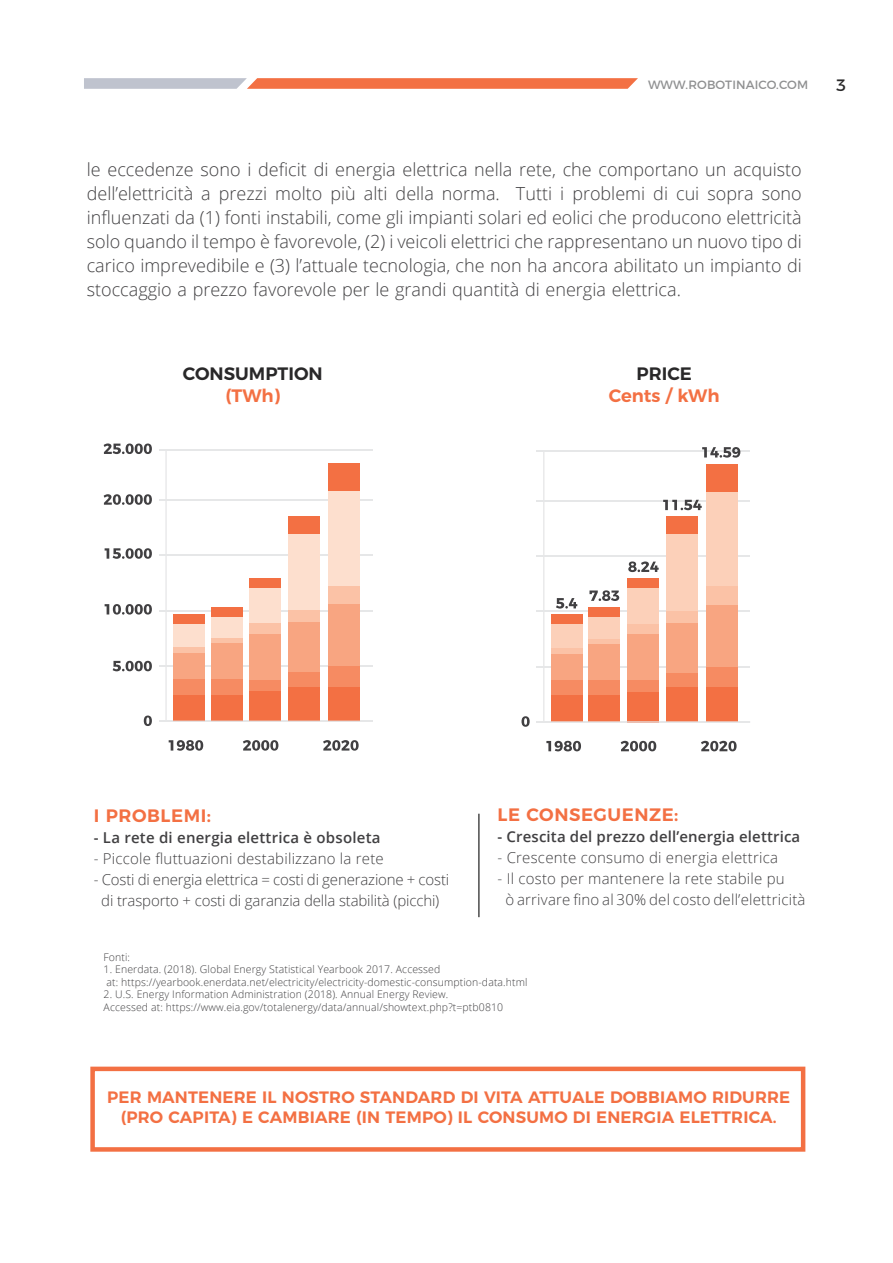
<style>
.page{position:relative;width:893px;height:1263px;background:#fff}
.page>*{position:absolute;margin:0;border:0;box-sizing:border-box;transform-origin:0 0}
.t1{font:300 18px/24px "Open Sans";color:#414042;text-align:justify}
.t2{font:600 18px "Montserrat";letter-spacing:.03em;color:#f37043}
.t3{font:600 18px "Montserrat";color:#292829}
.t4{font:600 18px "Montserrat";color:#f37043}
.t5{font:600 16.5px/19.8px "Montserrat";letter-spacing:.01em;color:#f37043;text-align:center}
.t6{font:16.5px "Montserrat";color:#292829}
.t7{font:300 15px/21px "Open Sans";letter-spacing:.015em;color:#414042}
.t8{font:300 15px/21px "Open Sans";letter-spacing:-.01em;color:#414042;text-align:center}
.t9{font:600 15px "Open Sans";letter-spacing:.01em;color:#414042}
.t10{font:12px "Montserrat";letter-spacing:.01em;color:#8f9091}
.t11{font:300 10.5px/12.6px "Open Sans";letter-spacing:.01em;color:#414042}
</style>
<div class="page">
<svg style="left:84px;top:78px;width:554px;height:11px;background:#e58f74"></svg>
<hr style="left:159px;top:449px;width:213px;height:2px;background:#e6e7e8">
<hr style="left:159px;top:499px;width:213px;height:2px;background:#e6e7e8">
<hr style="left:159px;top:555px;width:213px;height:1px;background:#e6e7e8">
<hr style="left:159px;top:610px;width:213px;height:1px;background:#e6e7e8">
<hr style="left:159px;top:665px;width:213px;height:2px;background:#e6e7e8">
<hr style="left:159px;top:721px;width:213px;height:1px;background:#e6e7e8">
<svg style="left:165px;top:451px;width:207px;height:270px"></svg>
<svg style="left:169px;top:740px;width:34px;height:11px"></svg>
<svg style="left:144px;top:715px;width:8px;height:11px"></svg>
<svg style="left:113px;top:661px;width:39px;height:10px"></svg>
<svg style="left:105px;top:604px;width:47px;height:11px"></svg>
<svg style="left:105px;top:548px;width:47px;height:11px"></svg>
<svg style="left:104px;top:494px;width:48px;height:11px"></svg>
<svg style="left:104px;top:443px;width:48px;height:11px"></svg>
<svg style="left:243px;top:740px;width:35px;height:11px"></svg>
<svg style="left:323px;top:740px;width:36px;height:11px"></svg>
<hr style="left:536px;top:450px;width:214px;height:1px;background:#e6e7e8">
<hr style="left:536px;top:500px;width:214px;height:1px;background:#e6e7e8">
<hr style="left:536px;top:555px;width:214px;height:2px;background:#e6e7e8">
<hr style="left:536px;top:611px;width:214px;height:1px;background:#e6e7e8">
<hr style="left:536px;top:666px;width:214px;height:1px;background:#e6e7e8">
<hr style="left:536px;top:721px;width:214px;height:2px;background:#e6e7e8">
<svg style="left:543px;top:451px;width:207px;height:272px"></svg>
<svg style="left:546px;top:741px;width:35px;height:10px"></svg>
<svg style="left:521px;top:716px;width:9px;height:11px"></svg>
<svg style="left:589px;top:590px;width:30px;height:11px"></svg>
<svg style="left:628px;top:561px;width:31px;height:11px"></svg>
<svg style="left:663px;top:500px;width:39px;height:10px"></svg>
<svg style="left:702px;top:447px;width:38px;height:11px"></svg>
<svg style="left:556px;top:598px;width:21px;height:10px"></svg>
<svg style="left:621px;top:741px;width:35px;height:10px"></svg>
<svg style="left:701px;top:741px;width:36px;height:10px"></svg>
<hr style="left:478px;top:814px;width:1px;height:103px;background:#000">
<div style="left:90px;top:1067px;width:715px;height:85px;border:4px solid #f37043"></div>
<p class="t10" style="left:648px;top:75px;width:162px">WWW.ROBOTINAICO.COM</p>
<p class="t6" style="left:836px;top:72px;width:12px">3</p>
<p class="t1" style="left:87px;top:157px;width:716px">le eccedenze sono i deficit di energia elettrica nella rete, che comportano un acquisto dell’elettricità a prezzi molto più alti della norma. Tutti i problemi di cui sopra sono influenzati da (1) fonti instabili, come gli impianti solari ed eolici che producono elettricità solo quando il tempo è favorevole, (2) i veicoli elettrici che rappresentano un nuovo tipo di carico imprevedibile e (3) l’attuale tecnologia, che non ha ancora abilitato un impianto di stoccaggio a prezzo favorevole per le grandi quantità di energia elettrica.</p>
<p class="t3" style="left:183px;top:359px;width:141px">CONSUMPTION</p>
<p class="t2" style="left:226px;top:381px;width:56px">(TWh)</p>
<p class="t3" style="left:636px;top:359px;width:57px">PRICE</p>
<p class="t4" style="left:609px;top:381px;width:112px">Cents / kWh</p>
<p class="t2" style="left:94px;top:801px;width:119px">I PROBLEMI:</p>
<p class="t9" style="left:94px;top:827px;width:288px">- La rete di energia elettrica è obsoleta</p>
<p class="t7" style="left:94px;top:848px;width:292px">- Piccole fluttuazioni destabilizzano la rete</p>
<p class="t8" style="left:94px;top:869px;width:357px">- Costi di energia elettrica = costi di generazione + costi di trasporto + costi di garanzia della stabilità (picchi)</p>
<p class="t2" style="left:497px;top:800px;width:183px">LE CONSEGUENZE:</p>
<p class="t9" style="left:497px;top:826px;width:304px">- Crescita del prezzo dell’energia elettrica</p>
<p class="t7" style="left:497px;top:847px;width:282px">- Crescente consumo di energia elettrica</p>
<p class="t7" style="left:505px;top:868px;width:302px;text-indent:-8px">- Il costo per mantenere la rete stabile pu<br>ò arrivare fino al 30% del costo dell’elettricità</p>
<p class="t11" style="left:104px;top:950px;width:28px">Fonti:</p>
<p class="t11" style="left:104px;top:963px;width:425px">1. Enerdata. (2018). Global Energy Statistical Yearbook 2017. Accessed<br>at: https://yearbook.enerdata.net/electricity/electricity-domestic-consumption-data.html</p>
<p class="t11" style="left:104px;top:988px;width:401px">2. U.S. Energy Information Administration (2018). Annual Energy Review.<br>Accessed at: https://www.eia.gov/totalenergy/data/annual/showtext.php?t=ptb0810</p>
<p class="t5" style="left:107px;top:1086px;width:684px">PER MANTENERE IL NOSTRO STANDARD DI VITA ATTUALE DOBBIAMO RIDURRE (PRO CAPITA) E CAMBIARE (IN TEMPO) IL CONSUMO DI ENERGIA ELETTRICA.</p>
</div>
